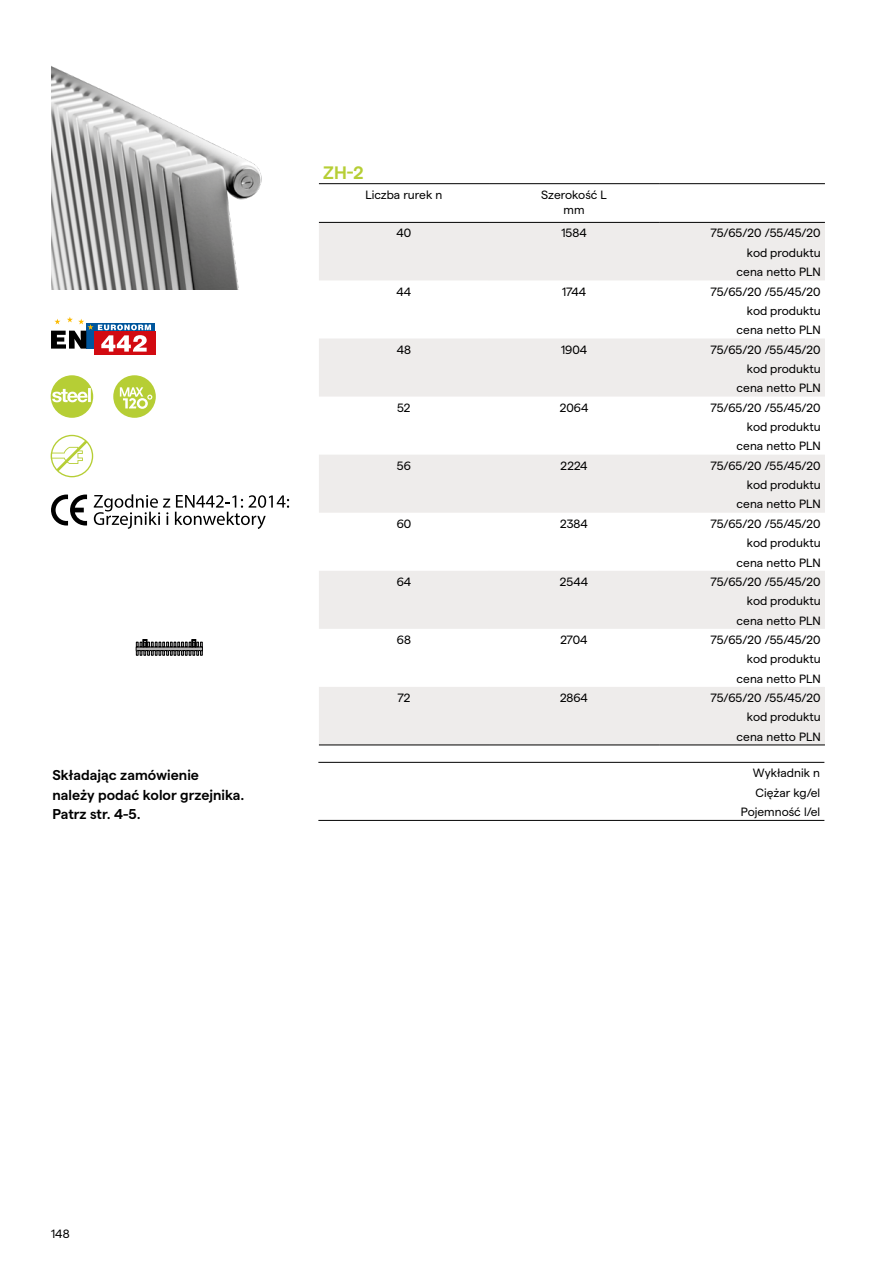
<style>
.page{position:relative;width:893px;height:1263px;background:#fff}
.page>*{position:absolute;margin:0;border:0;box-sizing:border-box;transform-origin:0 0}
.t1{font:600 18px "Matter";color:#b6ce35}
.t2{font:600 14.25px/19.5px "Matter";color:#000}
.t3{font:12px/19.4px "Matter";color:#000;text-align:right}
</style>
<div class="page">
<div style="left:86px;top:324px;width:69px;height:25px;background:#00569d"></div>
<div style="left:94px;top:331px;width:61px;height:23px;background:#d20a11"></div>
<svg style="left:51px;top:317px;width:100px;height:35px"></svg>
<svg style="left:51px;top:494px;width:36px;height:31px"></svg>
<svg style="left:94px;top:494px;width:195px;height:35px"></svg>
<img style="left:51px;top:66px;width:211px;height:223px">
<svg style="left:319px;top:223px;width:506px;height:522px;fill:#eeeceb"></svg>
<hr style="left:319px;top:745px;width:170px;height:1px;background:#000">
<hr style="left:489px;top:745px;width:170px;height:1px;background:#000">
<hr style="left:659px;top:745px;width:166px;height:1px;background:#000">
<hr style="left:319px;top:183px;width:170px;height:1px;background:#000">
<hr style="left:489px;top:183px;width:170px;height:1px;background:#000">
<hr style="left:659px;top:183px;width:166px;height:1px;background:#000">
<hr style="left:319px;top:222px;width:170px;height:1px;background:#000">
<hr style="left:489px;top:222px;width:170px;height:1px;background:#000">
<hr style="left:659px;top:222px;width:166px;height:1px;background:#000">
<hr style="left:318px;top:762px;width:506px;height:1px;background:#000">
<hr style="left:318px;top:820px;width:506px;height:1px;background:#000">
<div style="left:136px;top:647px;width:67px;height:4px;border:1px solid #000"></div>
<svg style="left:136px;top:639px;width:66px;height:16px"></svg>
<svg style="left:51px;top:435px;width:42px;height:42px"></svg>
<div style="left:113px;top:375px;width:43px;height:43px;background:#b6ce35;border-radius:50%"></div>
<svg style="left:120px;top:387px;width:32px;height:22px"></svg>
<svg style="left:51px;top:375px;width:42px;height:43px"></svg>
<p class="t2" style="left:53px;top:764px;width:194px">Składając zamówienie należy podać kolor grzejnika.<br>Patrz str. 4-5.</p>
<h1 class="t1" style="left:323px;top:160px;width:42px">ZH-2</h1>
<p class="t3" style="left:365px;top:184px;width:78px">Liczba rurek n</p>
<p class="t3" style="left:541px;top:186px;width:67px;line-height:15.6px;text-align:center">Szerokość L mm</p>
<p class="t3" style="left:397px;top:223px;width:16px">40</p>
<p class="t3" style="left:561px;top:223px;width:27px">1584</p>
<p class="t3" style="left:710px;top:223px;width:112px">75/65/20 /55/45/20 kod produktu<br>cena netto PLN</p>
<p class="t3" style="left:397px;top:281px;width:16px">44</p>
<p class="t3" style="left:562px;top:281px;width:26px">1744</p>
<p class="t3" style="left:710px;top:281px;width:112px">75/65/20 /55/45/20 kod produktu<br>cena netto PLN</p>
<p class="t3" style="left:397px;top:339px;width:16px">48</p>
<p class="t3" style="left:561px;top:339px;width:28px">1904</p>
<p class="t3" style="left:710px;top:339px;width:112px">75/65/20 /55/45/20 kod produktu<br>cena netto PLN</p>
<p class="t3" style="left:397px;top:397px;width:15px">52</p>
<p class="t3" style="left:560px;top:397px;width:30px">2064</p>
<p class="t3" style="left:711px;top:397px;width:112px">75/65/20 /55/45/20 kod produktu<br>cena netto PLN</p>
<p class="t3" style="left:397px;top:455px;width:16px">56</p>
<p class="t3" style="left:561px;top:455px;width:28px">2224</p>
<p class="t3" style="left:710px;top:455px;width:112px">75/65/20 /55/45/20 kod produktu<br>cena netto PLN</p>
<p class="t3" style="left:397px;top:513px;width:16px">60</p>
<p class="t3" style="left:560px;top:513px;width:29px">2384</p>
<p class="t3" style="left:710px;top:513px;width:112px">75/65/20 /55/45/20 kod produktu<br>cena netto PLN</p>
<p class="t3" style="left:397px;top:571px;width:16px">64</p>
<p class="t3" style="left:560px;top:571px;width:30px">2544</p>
<p class="t3" style="left:710px;top:571px;width:112px">75/65/20 /55/45/20 kod produktu<br>cena netto PLN</p>
<p class="t3" style="left:397px;top:629px;width:16px">68</p>
<p class="t3" style="left:560px;top:629px;width:29px">2704</p>
<p class="t3" style="left:711px;top:629px;width:112px">75/65/20 /55/45/20 kod produktu<br>cena netto PLN</p>
<p class="t3" style="left:397px;top:687px;width:14px">72</p>
<p class="t3" style="left:560px;top:687px;width:29px">2864</p>
<p class="t3" style="left:710px;top:687px;width:112px">75/65/20 /55/45/20 kod produktu<br>cena netto PLN</p>
<p class="t3" style="left:741px;top:762px;width:81px">Wykładnik n<br>Ciężar kg/el<br>Pojemność l/el</p>
<p class="t3" style="left:51px;top:1223px;width:20px">148</p>
</div>
